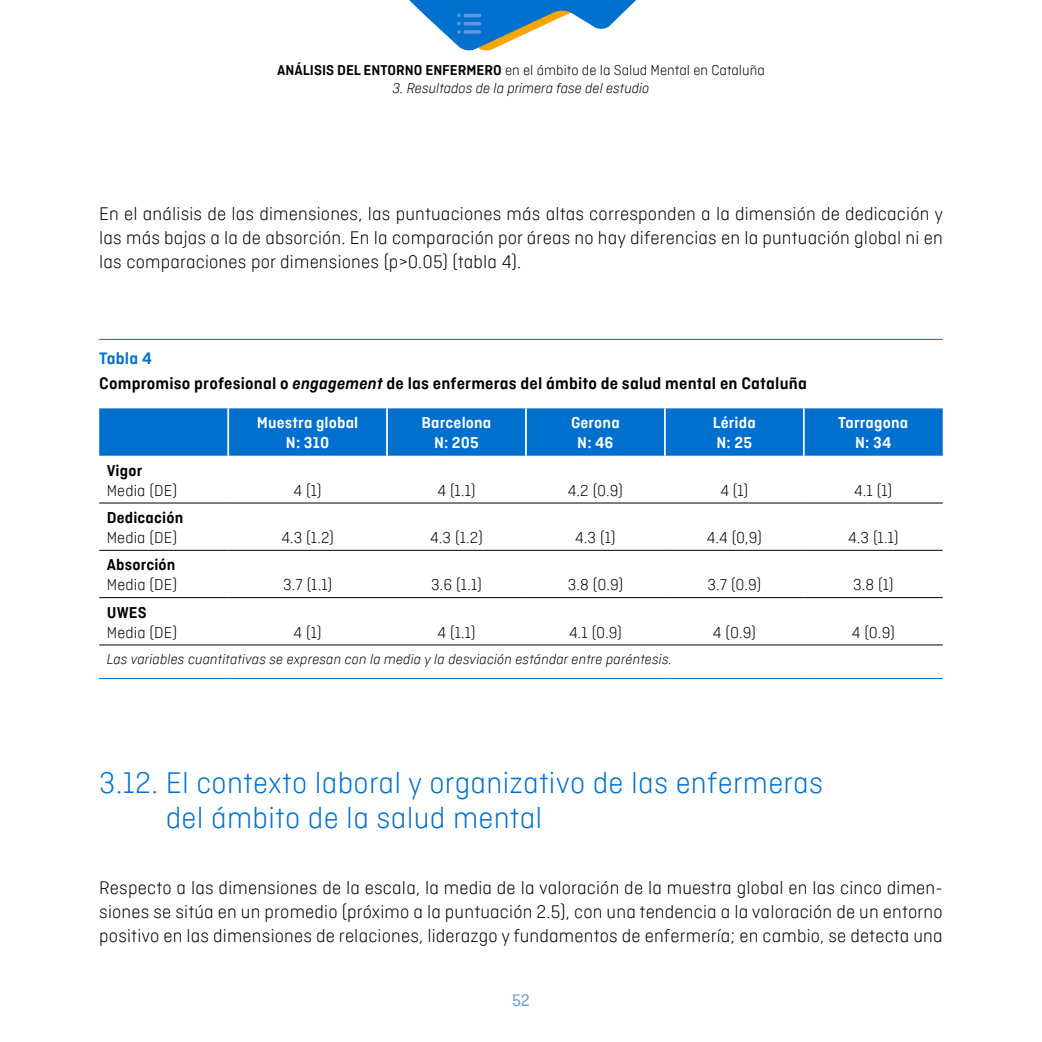
<style>
.page{position:relative;width:1042px;height:1042px;background:#fff}
.page>*{position:absolute;margin:0;border:0;box-sizing:border-box;transform-origin:0 0}
.t1{font:300 31.5px/35px "Ciutadella W04";letter-spacing:.01em;color:#0070ce}
.t2{font:300 19.25px/24.2px "Ciutadella W04";letter-spacing:.01em;color:#000;text-align:justify}
.t3{font:700 17.5px/24.2px "Ciutadella W04 Sm";letter-spacing:.01em;color:#000}
.t4{font:17.5px "Ciutadella W04";color:#6199cb}
.t5{font:300 16.62px "Ciutadella W04";letter-spacing:.01em;color:#000}
.t6{font:700 16.62px/19.9px "Ciutadella W04 Sm";letter-spacing:.01em;color:#fff;text-align:center}
.t7{font:700 16.62px "Ciutadella W04 Sm";letter-spacing:.01em;color:#000}
.t8{font:300 15.05px "Ciutadella W04";color:#000}
.t9{font:italic 300 15.05px "Ciutadella W04";color:#000}
.t10{font:italic 300 14.88px "Ciutadella W04";letter-spacing:.01em;color:#000}
.s1{font-family:"Ciutadella W04 Sm";font-weight:700}
.s2{color:#0070ce}
.s3{font-family:"Ciutadella W04 Sm Bold It";font-weight:400}
</style>
<div class="page">
<svg style="left:409px;top:0;width:227px;height:51px"></svg>
<hr style="left:463px;top:22px;width:18px;height:3px;background:#6198dd;border-radius:2px">
<svg style="left:463px;top:30px;width:18px;height:4px"></svg>
<hr style="left:99px;top:339px;width:844px;height:1px;background:#0070ce">
<div style="left:99px;top:408px;width:844px;height:48px;background:#0070ce"></div>
<hr style="left:227px;top:408px;width:2px;height:48px;background:#fff">
<hr style="left:386px;top:408px;width:2px;height:48px;background:#fff">
<hr style="left:525px;top:408px;width:2px;height:48px;background:#fff">
<hr style="left:664px;top:408px;width:2px;height:48px;background:#fff">
<hr style="left:803px;top:408px;width:1px;height:48px;background:#fff">
<hr style="left:99px;top:503px;width:129px;height:1px;background:#000">
<hr style="left:228px;top:503px;width:159px;height:1px;background:#000">
<hr style="left:387px;top:503px;width:139px;height:1px;background:#000">
<hr style="left:526px;top:503px;width:139px;height:1px;background:#000">
<hr style="left:665px;top:503px;width:139px;height:1px;background:#000">
<hr style="left:804px;top:503px;width:139px;height:1px;background:#000">
<hr style="left:99px;top:550px;width:129px;height:1px;background:#000">
<hr style="left:228px;top:550px;width:159px;height:1px;background:#000">
<hr style="left:387px;top:550px;width:139px;height:1px;background:#000">
<hr style="left:526px;top:550px;width:139px;height:1px;background:#000">
<hr style="left:665px;top:550px;width:139px;height:1px;background:#000">
<hr style="left:804px;top:550px;width:139px;height:1px;background:#000">
<hr style="left:99px;top:678px;width:129px;height:1px;background:#0070ce">
<hr style="left:228px;top:678px;width:159px;height:1px;background:#0070ce">
<hr style="left:387px;top:678px;width:139px;height:1px;background:#0070ce">
<hr style="left:526px;top:678px;width:139px;height:1px;background:#0070ce">
<hr style="left:665px;top:678px;width:139px;height:1px;background:#0070ce">
<hr style="left:804px;top:678px;width:139px;height:1px;background:#0070ce">
<hr style="left:99px;top:644px;width:129px;height:1px;background:#000">
<hr style="left:228px;top:644px;width:159px;height:1px;background:#000">
<hr style="left:387px;top:644px;width:139px;height:1px;background:#000">
<hr style="left:526px;top:644px;width:139px;height:1px;background:#000">
<hr style="left:665px;top:644px;width:139px;height:1px;background:#000">
<hr style="left:804px;top:644px;width:139px;height:1px;background:#000">
<hr style="left:99px;top:597px;width:129px;height:1px;background:#000">
<hr style="left:228px;top:597px;width:159px;height:1px;background:#000">
<hr style="left:387px;top:597px;width:139px;height:1px;background:#000">
<hr style="left:526px;top:597px;width:139px;height:1px;background:#000">
<hr style="left:665px;top:597px;width:139px;height:1px;background:#000">
<hr style="left:804px;top:597px;width:139px;height:1px;background:#000">
<p class="t8" style="left:277px;top:62px;width:489px"><span class="s1">ANÁLISIS DEL ENTORNO ENFERMERO</span> en el ámbito de la Salud Mental en Cataluña</p>
<p class="t9" style="left:392px;top:80px;width:258px">3. Resultados de la primera fase del estudio</p>
<p class="t2" style="left:99px;top:202px;width:845px">En el análisis de las dimensiones, las puntuaciones más altas corresponden a la dimensión de dedicación y las más bajas a la de absorción. En la comparación por áreas no hay diferencias en la puntuación global ni en las comparaciones por dimensiones (p&gt;0.05) (tabla 4).</p>
<p class="t3" style="left:99px;top:347px;width:709px"><span class="s2">Tabla 4<br></span>Compromiso profesional o <span class="s3">engagement</span> de las enfermeras del ámbito de salud mental en Cataluña</p>
<p class="t6" style="left:257px;top:413px;width:103px">Muestra global<br>N: 310</p>
<p class="t6" style="left:421px;top:413px;width:71px">Barcelona<br>N: 205</p>
<p class="t6" style="left:571px;top:413px;width:50px">Gerona<br>N: 46</p>
<p class="t6" style="left:713px;top:413px;width:44px;text-align:left">Lérida<br>N: 25</p>
<p class="t6" style="left:838px;top:413px;width:71px">Tarragona<br>N: 34</p>
<p class="t7" style="left:107px;top:461px;width:37px">Vigor</p>
<p class="t5" style="left:107px;top:481px;width:72px">Media (DE)</p>
<p class="t5" style="left:294px;top:481px;width:30px">4 (1)</p>
<p class="t5" style="left:437px;top:481px;width:40px">4 (1.1)</p>
<p class="t5" style="left:568px;top:481px;width:57px">4.2 (0.9)</p>
<p class="t5" style="left:720px;top:481px;width:30px">4 (1)</p>
<p class="t5" style="left:854px;top:481px;width:40px">4.1 (1)</p>
<p class="t7" style="left:107px;top:508px;width:78px">Dedicación</p>
<p class="t5" style="left:107px;top:528px;width:72px">Media (DE)</p>
<p class="t5" style="left:281px;top:528px;width:54px">4.3 (1.2)</p>
<p class="t5" style="left:430px;top:528px;width:54px">4.3 (1.2)</p>
<p class="t5" style="left:575px;top:528px;width:42px">4.3 (1)</p>
<p class="t5" style="left:707px;top:528px;width:57px">4.4 (0,9)</p>
<p class="t5" style="left:848px;top:528px;width:52px">4.3 (1.1)</p>
<p class="t7" style="left:107px;top:555px;width:70px">Absorción</p>
<p class="t5" style="left:107px;top:576px;width:72px">Media (DE)</p>
<p class="t5" style="left:283px;top:576px;width:51px">3.7 (1.1)</p>
<p class="t5" style="left:431px;top:576px;width:52px">3.6 (1.1)</p>
<p class="t5" style="left:568px;top:576px;width:57px">3.8 (0.9)</p>
<p class="t5" style="left:707px;top:576px;width:55px">3.7 (0.9)</p>
<p class="t5" style="left:853px;top:576px;width:42px">3.8 (1)</p>
<p class="t7" style="left:107px;top:602px;width:41px">UWES</p>
<p class="t5" style="left:107px;top:623px;width:72px">Media (DE)</p>
<p class="t5" style="left:294px;top:623px;width:30px">4 (1)</p>
<p class="t5" style="left:437px;top:623px;width:40px">4 (1.1)</p>
<p class="t5" style="left:569px;top:623px;width:54px">4.1 (0.9)</p>
<p class="t5" style="left:713px;top:623px;width:44px">4 (0.9)</p>
<p class="t5" style="left:852px;top:623px;width:44px">4 (0.9)</p>
<p class="t10" style="left:107px;top:651px;width:567px">Las variables cuantitativas se expresan con la media y la desviación estándar entre paréntesis.</p>
<h1 class="t1" style="left:166px;top:765px;width:659px;text-indent:-66px">3.12. El contexto laboral y organizativo de las enfermeras del ámbito de la salud mental</h1>
<p class="t2" style="left:99px;top:875px;width:845px">Respecto a las dimensiones de la escala, la media de la valoración de la muestra global en las cinco dimen&shy;siones se sitúa en un promedio (próximo a la puntuación 2.5), con una tendencia a la valoración de un entorno positivo en las dimensiones de relaciones, liderazgo y fundamentos de enfermería; en cambio, se detecta una</p>
<p class="t4" style="left:512px;top:990px;width:19px">52</p>
</div>
